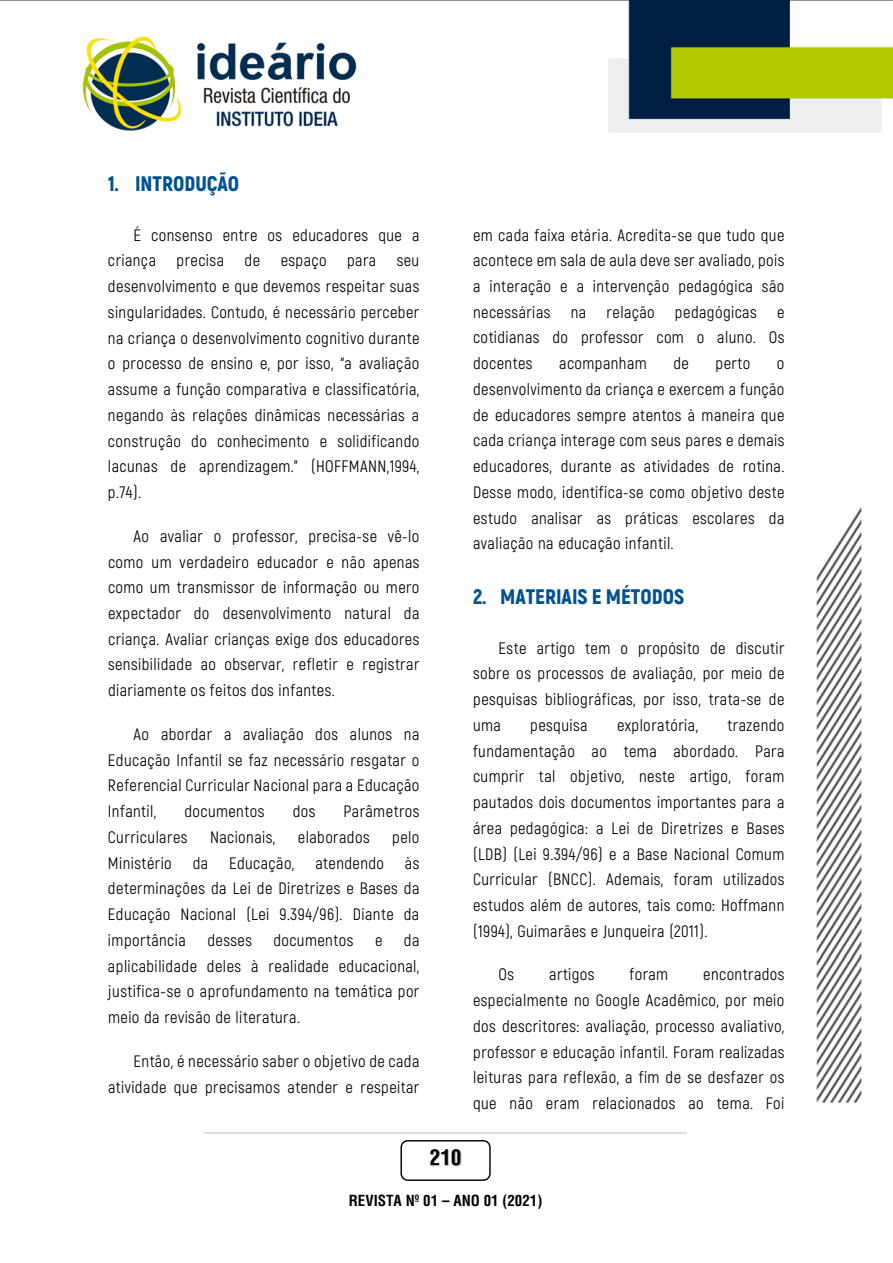
<style>
.page{position:relative;width:893px;height:1263px;background:#fff}
.page>*{position:absolute;margin:0;border:0;box-sizing:border-box;transform-origin:0 0}
.t1{font:900 21px "Akrobat";color:#005392}
.t2{font:700 condensed 21px "Helvetica";color:#000}
.t3{font:16.5px/25.8px "Akrobat";letter-spacing:.025em;color:#000;text-align:justify}
.t4{font:700 condensed 15px "Helvetica";letter-spacing:.005em;color:#000}
</style>
<div class="page">
<img style="left:0;top:0;width:893px;height:1181px">
<div style="left:401px;top:1140px;width:90px;height:41px;background:#fff;border:1px solid #000;border-radius:7px"></div>
<img style="left:416px;top:1136px;width:72px;height:45px">
<hr style="left:204px;top:1133px;width:483px;height:1px;background:#bfbfbf">
<h3 class="t1" style="left:108px;top:170px;width:133px">1. INTRODUÇÃO</h3>
<p class="t3" style="left:108px;top:222px;width:313px;text-indent:26px">É consenso entre os educadores que a criança precisa de espaço para seu desenvolvimento e que devemos respeitar suas singularidades. Contudo, é necessário perceber na criança o desenvolvimento cognitivo durante o processo de ensino e, por isso, “a avaliação assume a função comparativa e classificatória, negando às relações dinâmicas necessárias a construção do conhecimento e solidificando lacunas de aprendizagem.” (HOFFMANN,1994, p.74).</p>
<p class="t3" style="left:108px;top:523px;width:313px;text-indent:26px">Ao avaliar o professor, precisa-se vê-lo como um verdadeiro educador e não apenas como um transmissor de informação ou mero expectador do desenvolvimento natural da criança. Avaliar crianças exige dos educadores sensibilidade ao observar, refletir e registrar diariamente os feitos dos infantes.</p>
<p class="t3" style="left:108px;top:721px;width:313px;text-indent:26px">Ao abordar a avaliação dos alunos na Educação Infantil se faz necessário resgatar o Referencial Curricular Nacional para a Educação Infantil,</p>
<p class="t3" style="left:184px;top:798px;width:82px">documentos</p>
<p class="t3" style="left:293px;top:798px;width:24px">dos</p>
<p class="t3" style="left:344px;top:798px;width:77px">Parâmetros</p>
<p class="t3" style="left:108px;top:824px;width:81px">Curriculares</p>
<p class="t3" style="left:210px;top:824px;width:67px">Nacionais,</p>
<p class="t3" style="left:298px;top:824px;width:73px">elaborados</p>
<p class="t3" style="left:392px;top:824px;width:29px">pelo</p>
<p class="t3" style="left:108px;top:850px;width:65px">Ministério</p>
<p class="t3" style="left:193px;top:850px;width:17px">da</p>
<p class="t3" style="left:229px;top:850px;width:67px">Educação,</p>
<p class="t3" style="left:315px;top:850px;width:70px">atendendo</p>
<p class="t3" style="left:108px;top:850px;width:313px;text-indent:297px">às determinações da Lei de Diretrizes e Bases da Educação Nacional (Lei 9.394/96). Diante da importância</p>
<p class="t3" style="left:108px;top:927px;width:313px;text-indent:296px">da aplicabilidade deles à realidade educacional, justifica-se o aprofundamento na temática por meio da revisão de literatura.</p>
<p class="t3" style="left:108px;top:1048px;width:313px;text-align:right">Então, é necessário saber o objetivo de cada atividade que precisamos atender e respeitar</p>
<p class="t3" style="left:207px;top:927px;width:46px">desses</p>
<p class="t3" style="left:273px;top:927px;width:82px">documentos</p>
<p class="t3" style="left:375px;top:927px;width:9px">e</p>
<p class="t3" style="left:473px;top:222px;width:313px">em cada faixa etária. Acredita-se que tudo que acontece em sala de aula deve ser avaliado, pois a interação e a intervenção pedagógica são necessárias na relação pedagógicas e cotidianas do professor com o aluno. Os docentes</p>
<p class="t3" style="left:559px;top:350px;width:89px">acompanham</p>
<p class="t3" style="left:673px;top:350px;width:17px">de</p>
<p class="t3" style="left:715px;top:350px;width:36px">perto</p>
<p class="t3" style="left:473px;top:350px;width:313px;text-indent:304px">o desenvolvimento da criança e exercem a função de educadores sempre atentos à maneira que cada criança interage com seus pares e demais educadores, durante as atividades de rotina.<br>Desse modo, identifica-se como objetivo deste estudo analisar as práticas escolares da avaliação na educação infantil.</p>
<h3 class="t1" style="left:473px;top:583px;width:213px">2. MATERIAIS E MÉTODOS</h3>
<p class="t3" style="left:473px;top:635px;width:313px;text-indent:26px">Este artigo tem o propósito de discutir sobre os processos de avaliação, por meio de pesquisas bibliográficas, por isso, trata-se de uma</p>
<p class="t3" style="left:473px;top:712px;width:313px;text-indent:255px">trazendo fundamentação ao tema abordado. Para cumprir tal objetivo, neste artigo, foram pautados dois documentos importantes para a área pedagógica: a Lei de Diretrizes e Bases (LDB) (Lei 9.394/96) e a Base Nacional Comum Curricular (BNCC). Ademais, foram utilizados estudos além de autores, tais como: Hoffmann (1994), Guimarães e Junqueira (2011).</p>
<p class="t3" style="left:499px;top:962px;width:17px">Os</p>
<p class="t3" style="left:549px;top:962px;width:47px">artigos</p>
<p class="t3" style="left:629px;top:962px;width:40px">foram</p>
<p class="t3" style="left:530px;top:712px;width:59px">pesquisa</p>
<p class="t3" style="left:617px;top:712px;width:83px">exploratória,</p>
<p class="t3" style="left:473px;top:962px;width:313px;text-indent:230px">encontrados especialmente no Google Acadêmico, por meio dos descritores: avaliação, processo avaliativo, professor e educação infantil. Foram realizadas leituras para reflexão, a fim de se desfazer os que não eram relacionados ao tema. Foi</p>
<p class="t2" style="left:430px;top:1144px;width:33px">210</p>
<p class="t4" style="left:349px;top:1192px;width:195px">REVISTA Nº 01 – ANO 01 (2021)</p>
</div>
